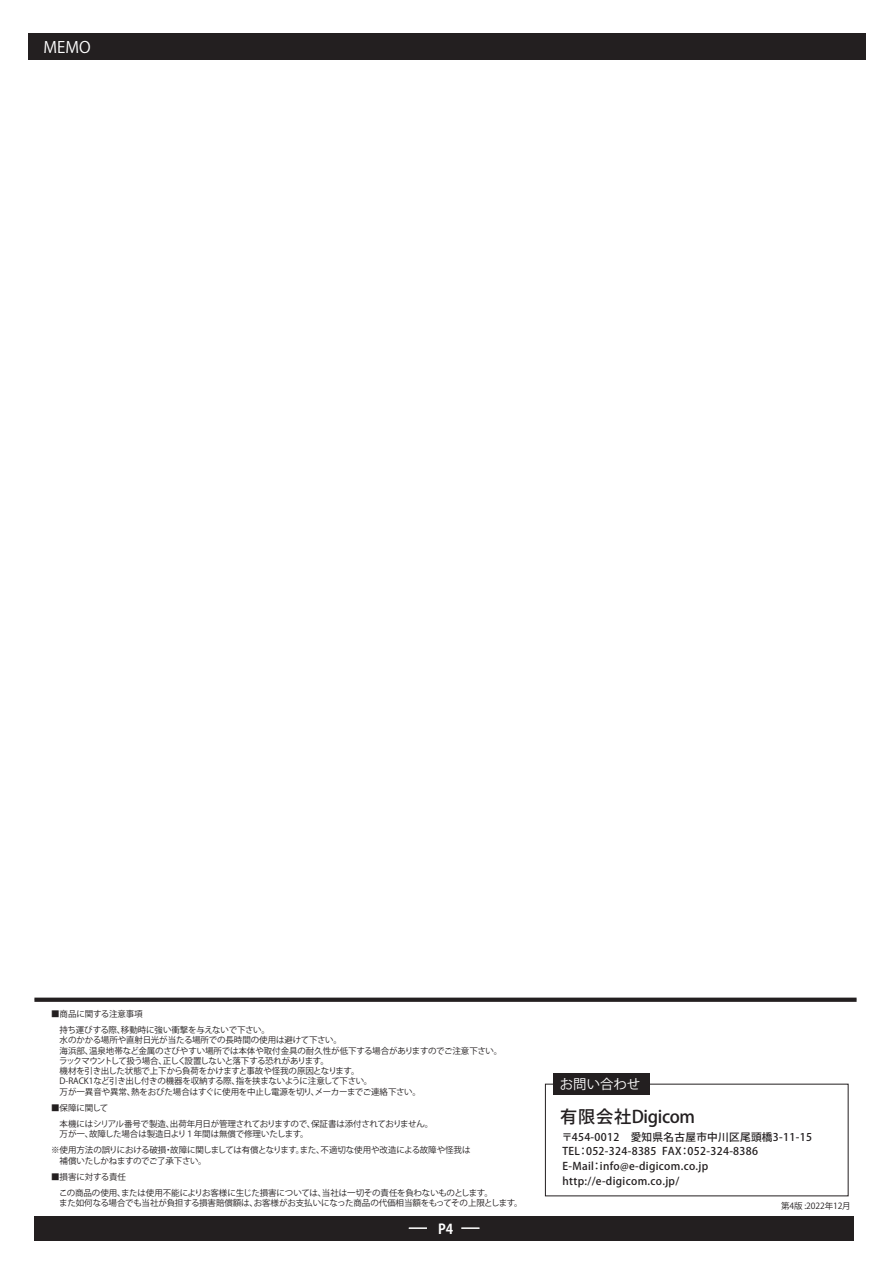
<style>
.page{position:relative;width:893px;height:1263px;background:#fff}
.page>*{position:absolute;margin:0;border:0;box-sizing:border-box;transform-origin:0 0}
.t1{font:500 17.25px "Koz Go Pro";letter-spacing:-.02em;color:#231f20}
.t2{font:15.75px "Koz Go Pro";color:#fff}
.t3{font:700 13.65px "Koz Go Pro";color:#fff;scale:.95 1}
.t4{font:13.35px "Koz Go Pro";color:#fff}
.t5{font:500 10.65px/14.9px "Koz Go Pro";letter-spacing:.03em;color:#231f20}
.t6{font:8.55px/16.2px "Koz Go Pro";letter-spacing:-.01em;color:#231f20}
.t7{font:8.55px/16.2px "Koz Go Pro";letter-spacing:-.04em;color:#231f20}
.t8{font:8.55px "Koz Go Pro";letter-spacing:-.035em;color:#231f20}
.t9{font:8.55px "Koz Go Pro";letter-spacing:-.03em;color:#231f20}
.t10{font:8.55px "Koz Go Pro";letter-spacing:-.09em;color:#231f20}
.t11{font:8.55px "Koz Go Pro";letter-spacing:-.045em;color:#231f20}
</style>
<div class="page">
<div style="left:28px;top:33px;width:838px;height:27px;background:#231f20"></div>
<div style="left:35px;top:1216px;width:819px;height:24px;background:#231f20"></div>
<svg style="left:409px;top:1227px;width:18px;height:2px"></svg>
<svg style="left:461px;top:1227px;width:18px;height:2px"></svg>
<svg style="left:34px;top:998px;width:822px;height:4px;background:#2a2627"></svg>
<div style="left:553px;top:1073px;width:96px;height:22px;background:#231f20"></div>
<div style="left:545px;top:1084px;width:303px;height:112px;border:1px solid #231f20"></div>
<h2 class="t2" style="left:44px;top:37px;width:49px">MEMO</h2>
<p class="t6" style="left:60px;top:1006px;width:212px;text-indent:-8px">■商品に関する注意事項<br>持ち運びする際、移動時に強い衝撃を与えないで下さい。</p>
<p class="t6" style="left:51px;top:1032px;width:292px">　水のかかる場所や直射日光が当たる場所での長時間の使用は避けて下さい。</p>
<p class="t6" style="left:51px;top:1043px;width:452px">　海浜部、温泉地帯など金属のさびやすい場所では本体や取付金具の耐久性が低下する場合がありますのでご注意下さい。</p>
<p class="t10" style="left:59px;top:1055px;width:271px">ラックマウントして扱う場合、正しく設置しないと落下する恐れがあります。</p>
<p class="t9" style="left:51px;top:1065px;width:310px">　機材を引き出した状態で上下から負荷をかけますと事故や怪我の原因となります。</p>
<p class="t8" style="left:51px;top:1076px;width:323px">　D-RACK1など引き出し付きの機器を収納する際、指を挟まないように注意して下さい。</p>
<p class="t6" style="left:51px;top:1083px;width:371px">　万が一異音や異常、熱をおびた場合はすぐに使用を中止し電源を切り、メーカーまでご連絡下さい。</p>
<p class="t7" style="left:51px;top:1100px;width:384px">■保障に関して<br>　本機にはシリアル番号で製造、出荷年月日が管理されておりますので、保証書は添付されておりません。</p>
<p class="t6" style="left:51px;top:1126px;width:421px">　万が一、故障した場合は製造日より１年間は無償で修理いたします。<br>※使用方法の誤りにおける破損・故障に関しましては有償となります。また、不適切な使用や改造による故障や怪我は</p>
<p class="t11" style="left:51px;top:1155px;width:157px">　補償いたしかねますのでご了承下さい。</p>
<p class="t6" style="left:59px;top:1169px;width:435px;text-indent:-8px">■損害に対する責任<br>この商品の使用、または使用不能によりお客様に生じた損害については、当社は一切その責任を負わないものとします。</p>
<p class="t6" style="left:51px;top:1195px;width:473px">　また如何なる場合でも当社が負担する損害賠償額は、お客様がお支払いになった商品の代価相当額をもってその上限とします。</p>
<h3 class="t3" style="left:438px;top:1220px;width:17px">P4</h3>
<h3 class="t4" style="left:560px;top:1075px;width:82px">お問い合わせ</h3>
<h1 class="t1" style="left:560px;top:1106px;width:137px">有限会社Digicom</h1>
<p class="t5" style="left:562px;top:1130px;width:252px">〒454-0012　愛知県名古屋市中川区尾頭橋3-11-15<br>TEL：052-324-8385 FAX：052-324-8386<br>E-Mail：info@e-digicom.co.jp http://e-digicom.co.jp/</p>
<p class="t6" style="left:781px;top:1198px;width:71px">第4版 :2022年12月</p>
</div>
